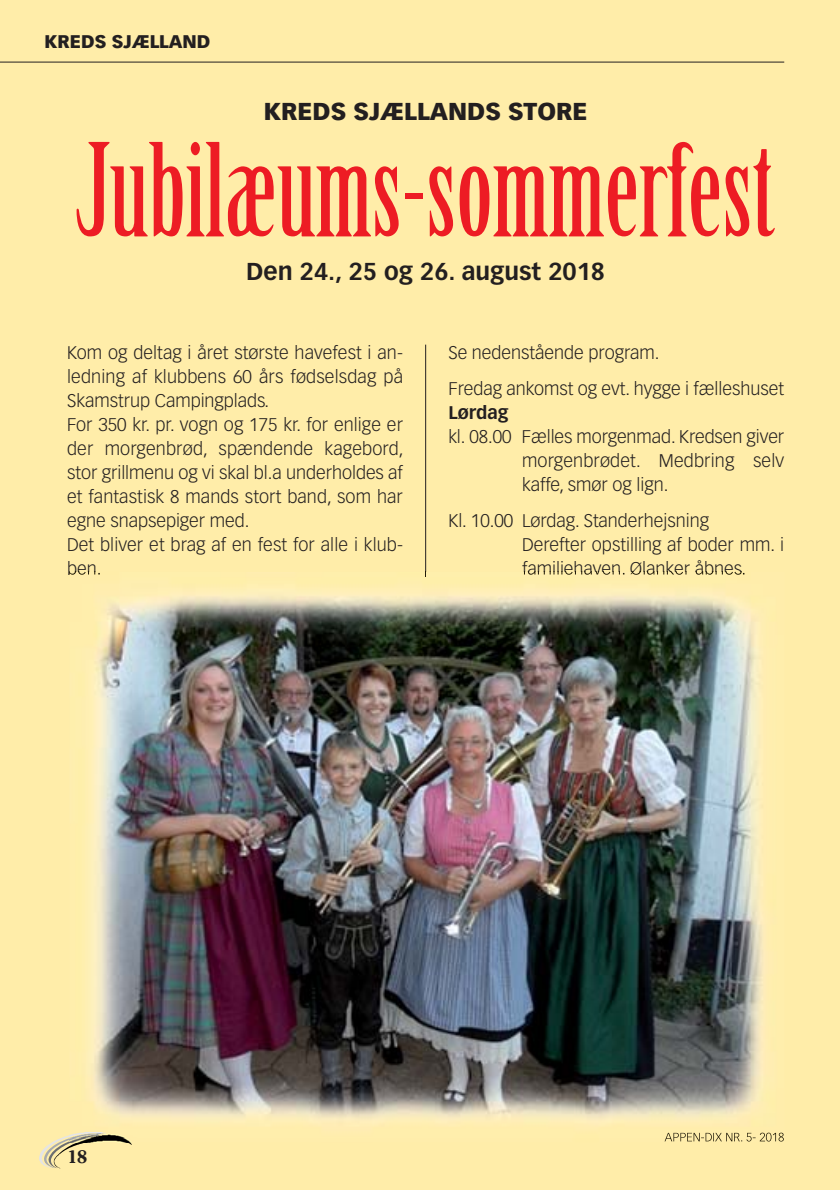
<style>
.page{position:relative;width:840px;height:1190px;background:#ffeda9}
.page>*{position:absolute;margin:0;border:0;box-sizing:border-box;transform-origin:0 0}
.t1{font:126px "Birch Std";color:#ed1c24}
.t2{font:700 24px "Vectora LH";color:#231f20}
.t3{font:900 24px "Vectora LH";color:#231f20}
.t4{font:300 18px/24px "Vectora LH";color:#231f20}
.t5{font:900 18px "Vectora LH";color:#231f20}
.t6{font:700 18px "Vectora LH";color:#231f20}
.t7{font:700 18px "Cheltenham";color:#231f20}
</style>
<div class="page">
<hr style="left:0;top:62px;width:784px;height:1px;background:#231f20">
<hr style="left:425px;top:345px;width:1px;height:232px;background:#231f20">
<svg style="left:39px;top:1135px;width:93px;height:33px"></svg>
<img style="left:86px;top:572px;width:697px;height:570px">
<img style="left:70px;top:1132px;width:66px;height:10px">
<img style="left:70px;top:572px;width:30px;height:3px">
<img style="left:522px;top:572px;width:142px;height:3px">
<img style="left:665px;top:1133px;width:119px;height:9px">
<p class="t5" style="left:44px;top:34px;width:168px">KREDS SJÆLLAND</p>
<h2 class="t3" style="left:264px;top:102px;width:325px">KREDS SJÆLLANDS STORE</h2>
<h1 class="t1" style="left:77px;top:142px;width:700px">Jubilæums-sommerfest</h1>
<h2 class="t2" style="left:246px;top:262px;width:361px">Den 24., 25 og 26. august 2018</h2>
<p class="t4" style="left:67px;top:341px;width:338px">Kom og deltag i året største havefest i an&shy;ledning af klubbens 60 års fødselsdag på Skamstrup Campingplads.<br>For 350 kr. pr. vogn og 175 kr. for enlige er der morgenbrød, spændende kagebord, stor grillmenu og vi skal bl.a underholdes af et fantastisk 8 mands stort band, som har egne snapsepiger med.<br>Det bliver et brag af en fest for alle i klub&shy;ben.</p>
<p class="t4" style="left:448px;top:335px;width:337px;line-height:36px">Se nedenstående program.<br>Fredag ankomst og evt. hygge i fælleshuset</p>
<p class="t6" style="left:448px;top:405px;width:61px">Lørdag</p>
<p class="t4" style="left:522px;top:425px;width:264px;text-align:justify;text-indent:-74px">kl. 08.00 Fælles morgenmad. Kredsen giver morgenbrødet. Medbring selv kaffe, smør og lign.</p>
<p class="t4" style="left:522px;top:509px;width:264px;text-indent:-74px">Kl. 10.00 Lørdag. Standerhejsning<br>Derefter opstilling af boder mm. i familiehaven. Ølanker åbnes.</p>
<p class="t7" style="left:67px;top:1151px;width:22px">18</p>
</div>
